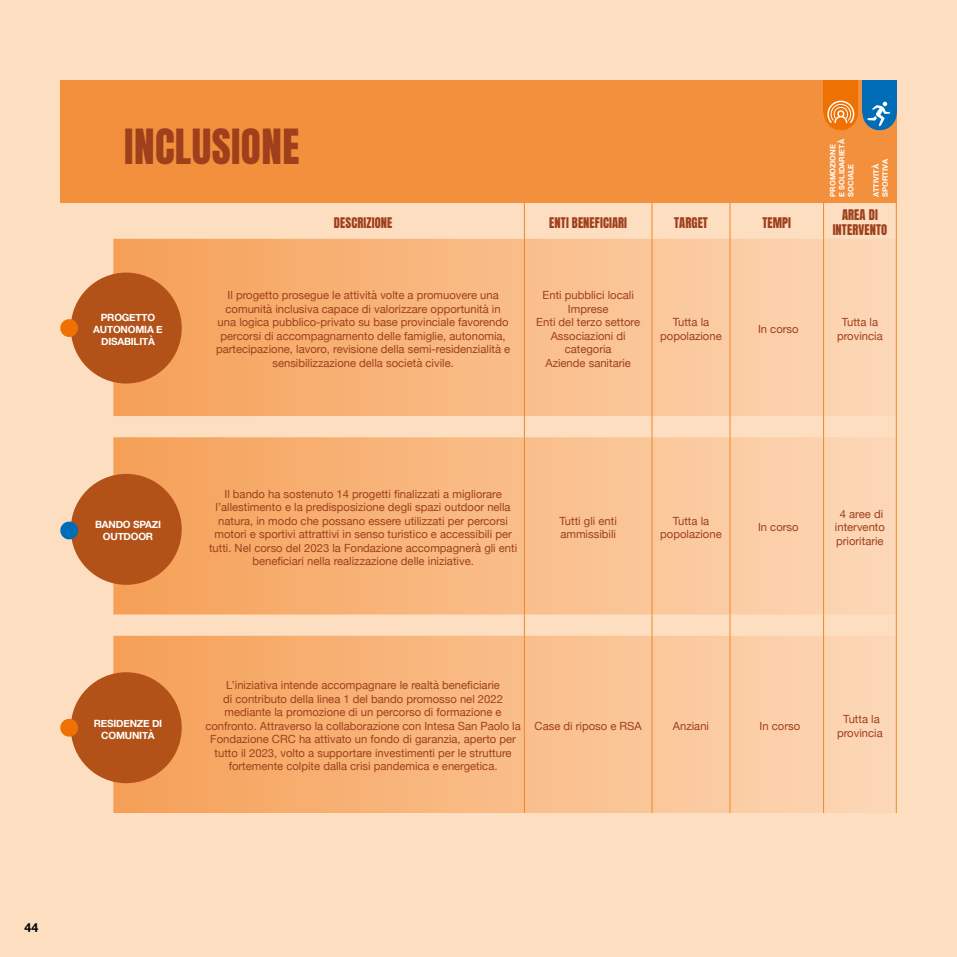
<style>
.page{position:relative;width:957px;height:957px;background:#fddec1}
.page>*{position:absolute;margin:0;border:0;box-sizing:border-box;transform-origin:0 0}
.t1{font:41.25px "Anton";letter-spacing:.01em;color:#9f401d}
.t2{font:12.5px/15px "Anton";letter-spacing:.01em;color:#9f401d;text-align:center}
.t3{font:700 12.5px "Helvetica Neue";color:#000}
.t4{font:11.25px/13.5px "Helvetica Neue";color:#9f401d;text-align:center}
.t5{font:700 10px/12px "Helvetica Neue";letter-spacing:-.02em;color:#fff;text-align:center}
.t6{font:700 7.5px/9px "Helvetica Neue";color:#fff}
</style>
<div class="page">
<svg style="left:113px;top:239px;width:783px;height:375px"></svg>
<svg style="left:113px;top:636px;width:783px;height:177px"></svg>
<hr style="left:524px;top:202px;width:1px;height:37px;background:#f18825">
<hr style="left:652px;top:202px;width:1px;height:37px;background:#f18825">
<hr style="left:730px;top:202px;width:1px;height:37px;background:#f18825">
<hr style="left:823px;top:202px;width:1px;height:37px;background:#f18825">
<hr style="left:896px;top:202px;width:1px;height:37px;background:#f18825">
<hr style="left:524px;top:239px;width:1px;height:177px;background:#f18825">
<hr style="left:652px;top:239px;width:1px;height:177px;background:#f18825">
<hr style="left:730px;top:239px;width:1px;height:177px;background:#f18825">
<hr style="left:823px;top:239px;width:1px;height:177px;background:#f18825">
<hr style="left:896px;top:239px;width:1px;height:177px;background:#f18825">
<svg style="left:524px;top:416px;width:1px;height:21px"></svg>
<svg style="left:652px;top:416px;width:1px;height:21px"></svg>
<svg style="left:730px;top:416px;width:1px;height:21px"></svg>
<svg style="left:823px;top:416px;width:1px;height:21px"></svg>
<svg style="left:896px;top:416px;width:1px;height:21px"></svg>
<hr style="left:524px;top:437px;width:1px;height:177px;background:#f18825">
<hr style="left:652px;top:437px;width:1px;height:177px;background:#f18825">
<hr style="left:730px;top:437px;width:1px;height:177px;background:#f18825">
<hr style="left:823px;top:437px;width:1px;height:177px;background:#f18825">
<hr style="left:896px;top:437px;width:1px;height:177px;background:#f18825">
<svg style="left:524px;top:614px;width:1px;height:22px"></svg>
<svg style="left:652px;top:614px;width:1px;height:22px"></svg>
<svg style="left:730px;top:614px;width:1px;height:22px"></svg>
<svg style="left:823px;top:614px;width:1px;height:22px"></svg>
<svg style="left:896px;top:614px;width:1px;height:22px"></svg>
<hr style="left:524px;top:636px;width:1px;height:177px;background:#f18825">
<hr style="left:652px;top:636px;width:1px;height:177px;background:#f18825">
<hr style="left:730px;top:636px;width:1px;height:177px;background:#f18825">
<hr style="left:823px;top:636px;width:1px;height:177px;background:#f18825">
<hr style="left:896px;top:636px;width:1px;height:177px;background:#f18825">
<div style="left:60px;top:81px;width:836px;height:122px;background:#f3903e"></div>
<div style="left:824px;top:81px;width:34px;height:32px;background:#ee7203"></div>
<div style="left:824px;top:96px;width:34px;height:34px;background:#ee7203;border-radius:50%"></div>
<svg style="left:827px;top:101px;width:27px;height:22px"></svg>
<div style="left:862px;top:81px;width:34px;height:32px;background:#006cb6"></div>
<div style="left:862px;top:96px;width:34px;height:34px;background:#006cb6;border-radius:50%"></div>
<svg style="left:867px;top:102px;width:23px;height:24px"></svg>
<div style="left:71px;top:272px;width:111px;height:111px;background:#b25118;border-radius:50%"></div>
<svg style="left:60px;top:318px;width:18px;height:20px"></svg>
<div style="left:71px;top:672px;width:111px;height:111px;background:#b25118;border-radius:50%"></div>
<svg style="left:60px;top:717px;width:18px;height:21px"></svg>
<div style="left:71px;top:474px;width:111px;height:111px;background:#b25118;border-radius:50%"></div>
<svg style="left:60px;top:520px;width:19px;height:20px"></svg>
<h1 class="t1" style="left:124px;top:126px;width:177px">INCLUSIONE</h1>
<p class="t6" style="left:828px;top:197px;width:59px;rotate:-90deg">PROMOZIONE<br>E SOLIDARIETÀ<br>SOCIALE</p>
<p class="t6" style="left:872px;top:197px;width:39px;rotate:-90deg">ATTIVITÀ<br>SPORTIVA</p>
<p class="t5" style="left:93px;top:312px;width:71px">PROGETTO<br>AUTONOMIA E<br>DISABILITÀ</p>
<p class="t2" style="left:334px;top:216px;width:60px">DESCRIZIONE</p>
<p class="t2" style="left:549px;top:216px;width:79px">ENTI BENEFICIARI</p>
<p class="t2" style="left:674px;top:216px;width:35px">TARGET</p>
<p class="t2" style="left:762px;top:216px;width:30px">TEMPI</p>
<p class="t2" style="left:832px;top:208px;width:56px">AREA DI<br>INTERVENTO</p>
<p class="t4" style="left:216px;top:289px;width:296px">Il progetto prosegue le attività volte a promuovere una comunità inclusiva capace di valorizzare opportunità in una logica pubblico-privato su base provinciale favorendo percorsi di accompagnamento delle famiglie, autonomia, partecipazione, lavoro, revisione della semi-residenzialità e sensibilizzazione della società civile.</p>
<p class="t4" style="left:536px;top:289px;width:105px">Enti pubblici locali<br>Imprese<br>Enti del terzo settore<br>Associazioni di categoria<br>Aziende sanitarie</p>
<p class="t4" style="left:660px;top:316px;width:63px">Tutta la popolazione</p>
<p class="t4" style="left:758px;top:323px;width:42px">In corso</p>
<p class="t4" style="left:837px;top:316px;width:47px">Tutta la provincia</p>
<p class="t5" style="left:95px;top:519px;width:67px">BANDO SPAZI<br>OUTDOOR</p>
<p class="t4" style="left:209px;top:487px;width:310px">Il bando ha sostenuto 14 progetti finalizzati a migliorare l’allestimento e la predisposizione degli spazi outdoor nella natura, in modo che possano essere utilizzati per percorsi motori e sportivi attrattivi in senso turistico e accessibili per tutti. Nel corso del 2023 la Fondazione accompagnerà gli enti beneficiari nella realizzazione delle iniziative.</p>
<p class="t4" style="left:559px;top:514px;width:59px;text-align:left">Tutti gli enti ammissibili</p>
<p class="t4" style="left:660px;top:514px;width:63px">Tutta la popolazione</p>
<p class="t4" style="left:758px;top:521px;width:42px">In corso</p>
<p class="t4" style="left:835px;top:507px;width:52px">4 aree di intervento prioritarie</p>
<p class="t5" style="left:94px;top:717px;width:70px">RESIDENZE DI<br>COMUNITÀ</p>
<p class="t4" style="left:205px;top:679px;width:317px">L’iniziativa intende accompagnare le realtà beneficiarie<br>di contributo della linea 1 del bando promosso nel 2022 mediante la promozione di un percorso di formazione e confronto. Attraverso la collaborazione con Intesa San Paolo la Fondazione CRC ha attivato un fondo di garanzia, aperto per tutto il 2023, volto a supportare investimenti per le strutture fortemente colpite dalla crisi pandemica e energetica.</p>
<p class="t4" style="left:534px;top:719px;width:109px">Case di riposo e RSA</p>
<p class="t4" style="left:673px;top:719px;width:38px">Anziani</p>
<p class="t4" style="left:759px;top:719px;width:42px">In corso</p>
<p class="t4" style="left:837px;top:713px;width:47px">Tutta la provincia</p>
<p class="t3" style="left:24px;top:917px;width:15px">44</p>
</div>
